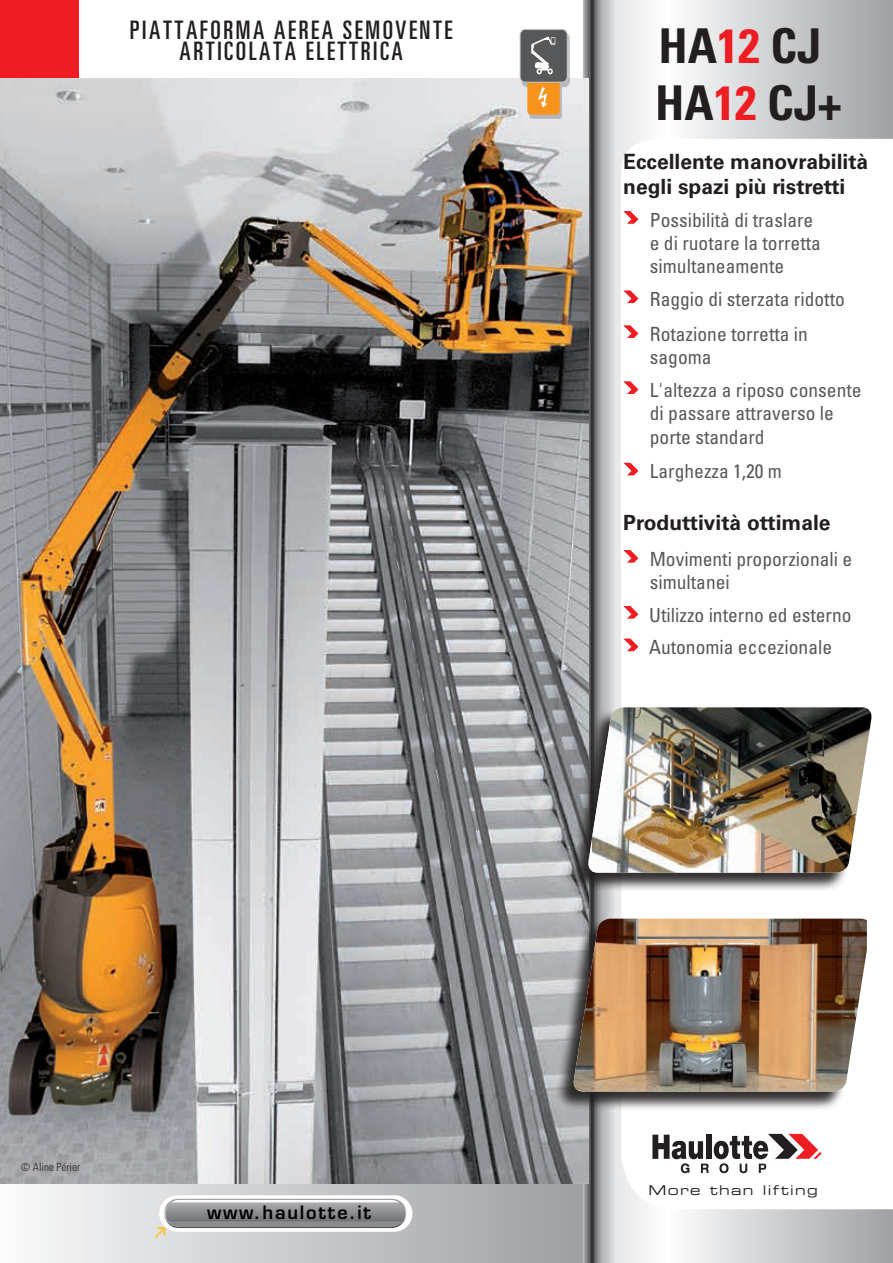
<style>
.page{position:relative;width:893px;height:1263px;background:#fff}
.page>*{position:absolute;margin:0;border:0;box-sizing:border-box;transform-origin:0 0}
.t1{font:700 condensed 48px/57.6px "Univers";color:#231f20}
.t2{font:ultra-condensed 25.5px/21px "Univers";letter-spacing:.1em;color:#231f20;text-align:center}
.t3{font:700 21px/25.2px "Univers";color:#231f20}
.t4{font:condensed 19.5px/23.4px "Univers";color:#57585a}
.t5{font:600 18px "Eurostile";letter-spacing:.1em;color:#000}
.t6{font:13.5px "Eurostile Extended Two";letter-spacing:.1em;color:#231f20}
.t7{font:300 condensed 11.25px "Univers";color:#231f20}
.s1{color:#ee1d23}
</style>
<div class="page">
<svg style="left:0;top:1183px;width:583px;height:80px"></svg>
<svg style="left:159px;top:1195px;width:253px;height:37px"></svg>
<div style="left:164px;top:1199px;width:242px;height:29px;background:#a1a2a6;border-radius:15px"></div>
<svg style="left:155px;top:1200px;width:250px;height:38px"></svg>
<svg style="left:583px;top:0;width:310px;height:1263px"></svg>
<div style="left:0;top:0;width:79px;height:79px;background:#ee1d23"></div>
<img style="left:0;top:79px;width:588px;height:1104px">
<div style="left:554px;top:920px;width:314px;height:191px;background:#231f20;opacity:.91"></div>
<img style="left:572px;top:918px;width:295px;height:173px">
<div style="left:569px;top:709px;width:301px;height:183px;background:#231f20;opacity:.91"></div>
<img style="left:592px;top:707px;width:281px;height:166px">
<div style="left:522px;top:32px;width:48px;height:86px;background:#231f20;opacity:.25"></div>
<div style="left:527px;top:78px;width:33px;height:37px;background:#f7931d;border-radius:4px"></div>
<div style="left:520px;top:29px;width:47px;height:53px;background:#57585a;border-radius:5px"></div>
<div style="left:520px;top:29px;width:48px;height:54px;border:1px solid #c7c8ca;border-radius:5px"></div>
<svg style="left:531px;top:37px;width:24px;height:37px"></svg>
<svg style="left:538px;top:86px;width:9px;height:22px"></svg>
<svg style="left:623px;top:211px;width:15px;height:13px"></svg>
<svg style="left:623px;top:290px;width:15px;height:13px"></svg>
<svg style="left:623px;top:325px;width:15px;height:13px"></svg>
<svg style="left:623px;top:381px;width:15px;height:13px"></svg>
<svg style="left:623px;top:463px;width:15px;height:12px"></svg>
<svg style="left:623px;top:550px;width:15px;height:13px"></svg>
<svg style="left:623px;top:606px;width:15px;height:13px"></svg>
<svg style="left:623px;top:638px;width:15px;height:13px"></svg>
<h2 class="t2" style="left:130px;top:19px;width:324px">PIATTAFORMA AEREA SEMOVENTE<br>ARTICOLATA ELETTRICA</h2>
<h1 class="t1" style="left:655px;top:17px;width:188px">HA<span class="s1">12</span> CJ<br>HA<span class="s1">12</span> CJ+</h1>
<p class="t3" style="left:623px;top:149px;width:246px">Eccellente manovrabilità negli spazi più ristretti</p>
<p class="t4" style="left:650px;top:208px;width:173px">Possibilità di traslare e di ruotare la torretta simultaneamente</p>
<p class="t4" style="left:650px;top:281px;width:196px;line-height:35px">Raggio di sterzata ridotto<br>Rotazione torretta in</p>
<p class="t4" style="left:650px;top:341px;width:213px;line-height:32.5px">sagoma<br>L'altezza a riposo consente</p>
<p class="t4" style="left:650px;top:401px;width:186px">di passare attraverso le porte standard</p>
<p class="t4" style="left:650px;top:459px;width:134px">Larghezza 1,20 m</p>
<p class="t3" style="left:623px;top:510px;width:209px">Produttività ottimale</p>
<p class="t4" style="left:650px;top:547px;width:204px">Movimenti proporzionali e simultanei</p>
<p class="t4" style="left:649px;top:598px;width:204px;line-height:32.5px">Utilizzo interno ed esterno<br>Autonomia eccezionale</p>
<p class="t7" style="left:21px;top:1160px;width:60px">© Aline Périer</p>
<p class="t5" style="left:207px;top:1201px;width:166px">www.haulotte.it</p>
<p class="t6" style="left:648px;top:1181px;width:171px">More than lifting</p>
</div>
